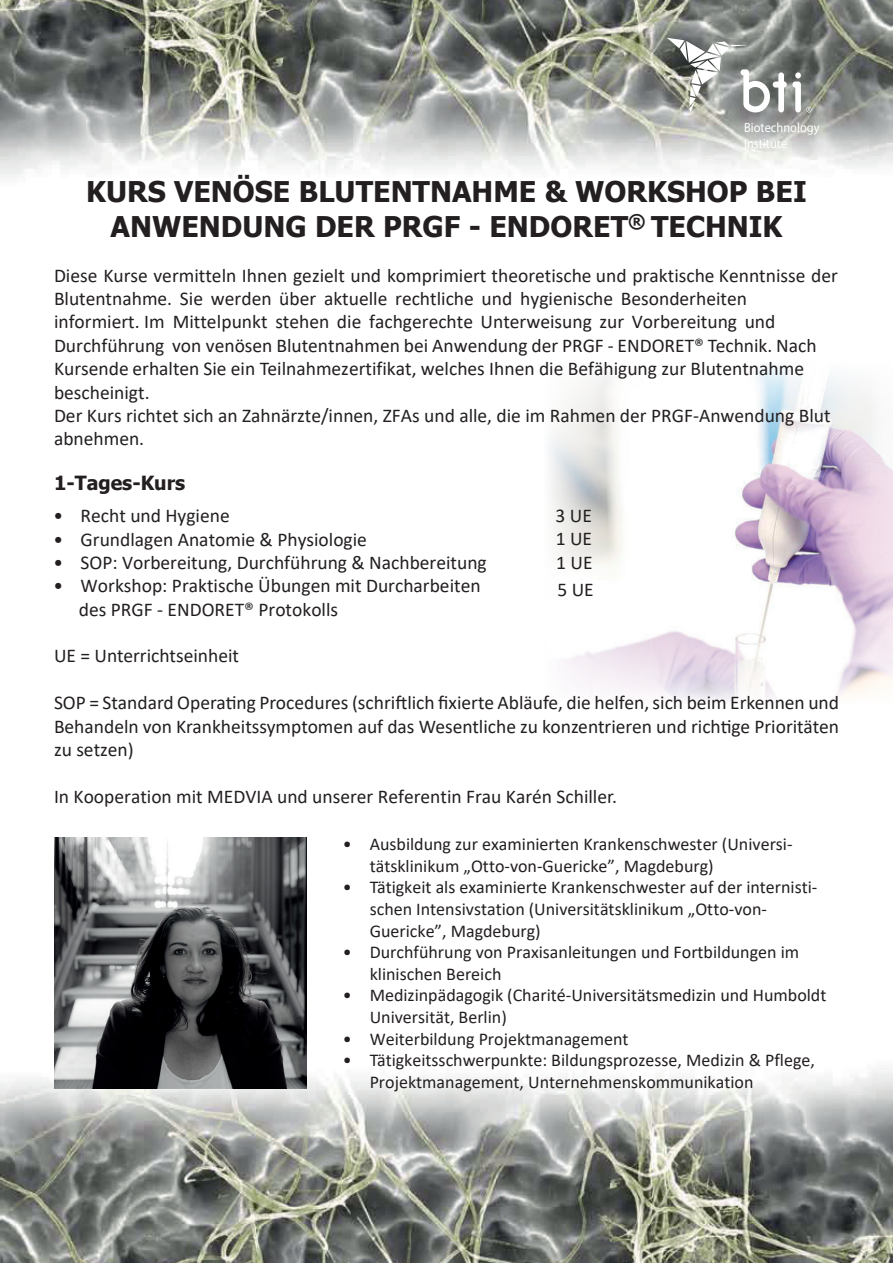
<style>
.page{position:relative;width:893px;height:1263px;background:#fff}
.page>*{position:absolute;margin:0;border:0;box-sizing:border-box;transform-origin:0 0}
.t1{font:700 28.5px/34.2px "Tahoma";color:#231f20;text-align:center}
.t2{font:19.5px/23.4px "Calibri";color:#231f20}
.t3{font:700 19.5px "Tahoma";color:#231f20}
.t4{font:18px/21.6px "Calibri";color:#231f20}
.t5{font:13.35px/16px "Myriad Pro";color:#fff;scale:.93 1}
.s1{font-size:16.5px;color:#fff}
</style>
<div class="page">
<img style="left:549px;top:366px;width:344px;height:335px">
<img style="left:0;top:0;width:893px;height:178px">
<img style="left:0;top:915px;width:893px;height:348px">
<svg style="left:667px;top:38px;width:144px;height:74px"></svg>
<img style="left:54px;top:837px;width:252px;height:252px">
<p class="t5" style="left:744px;top:120px;width:83px">Biotechnology<br>Institute</p>
<h1 class="t1" style="left:86px;top:176px;width:722px">KURS VENÖSE BLUTENTNAHME &amp; WORKSHOP BEI<br>ANWENDUNG DER PRGF - ENDORET<sup>®</sup> TECHNIK</h1>
<p class="t2" style="left:54px;top:263px;width:785px">Diese Kurse vermitteln Ihnen gezielt und komprimiert theoretische und praktische Kenntnisse der Blut entnahme. Sie werden über aktuelle rechtliche und hygienische Besonderheiten<br>informiert. Im Mittel punkt stehen die fachgerechte Unterweisung zur Vorbereitung und Durchführung von venösen Blutentnahmen bei Anwendung der PRGF - ENDORET® Technik. Nach Kursende erhalten Sie ein Teilnahmezertifikat, welches Ihnen die Befähigung zur Blutentnahme bescheinigt.<br>Der Kurs richtet sich an Zahnärzte/innen, ZFAs und alle, die im Rahmen der PRGF-Anwendung Blut abnehmen.</p>
<p class="t3" style="left:54px;top:469px;width:133px">1-Tages-Kurs</p>
<p class="t2" style="left:556px;top:503px;width:39px;text-align:justify">3 UE 1 UE 1 UE</p>
<p class="t2" style="left:54px;top:504px;width:178px">• Recht und Hygiene</p>
<p class="t2" style="left:54px;top:527px;width:315px">• Grundlagen Anatomie &amp; Physiologie</p>
<p class="t2" style="left:54px;top:550px;width:435px">• SOP: Vorbereitung, Durchführung &amp; Nachbereitung</p>
<p class="t2" style="left:54px;top:574px;width:428px">• Workshop: Praktische Übungen mit Durcharbeiten <span class="s1">__:</span>des PRGF - ENDORET® Protokolls</p>
<p class="t2" style="left:557px;top:577px;width:38px">5 UE</p>
<p class="t2" style="left:54px;top:644px;width:187px">UE = Unterrichtseinheit</p>
<p class="t2" style="left:54px;top:690px;width:787px;text-align:justify">SOP = Standard Operating Procedures (schriftlich fixierte Abläufe, die helfen, sich beim Erkennen und Behandeln von Krank heitssymptomen auf das Wesentliche zu konzentrieren und richtige Prioritäten zu setzen)</p>
<p class="t2" style="left:54px;top:784px;width:564px">In Kooperation mit MEDVIA und unserer Referentin Frau Karén Schiller.</p>
<p class="t4" style="left:370px;top:833px;width:424px;text-indent:-27px">• Ausbildung zur examinierten Krankenschwester (Universi&shy;tätsklinikum „Otto-von-Guericke”, Magdeburg)</p>
<p class="t4" style="left:370px;top:876px;width:449px;text-indent:-27px">• Tätigkeit als examinierte Krankenschwester auf der internisti&shy;schen Intensivstation (Universitätsklinikum „Otto-von-<br>Guericke”, Magdeburg)</p>
<p class="t4" style="left:370px;top:941px;width:431px;text-indent:-27px">• Durchführung von Praxisanleitungen und Fortbildungen im klinischen Bereich</p>
<p class="t4" style="left:370px;top:984px;width:458px;text-indent:-27px">• Medizinpädagogik (Charité-Universitätsmedizin und Humboldt<br>Universität, Berlin)</p>
<p class="t4" style="left:343px;top:1027px;width:287px">• Weiterbildung Projektmanagement</p>
<p class="t4" style="left:370px;top:1049px;width:447px;text-indent:-27px">• Tätigkeitsschwerpunkte: Bildungsprozesse, Medizin &amp; Pflege,<br>Projektmanagement, Unternehmenskommunikation</p>
</div>
